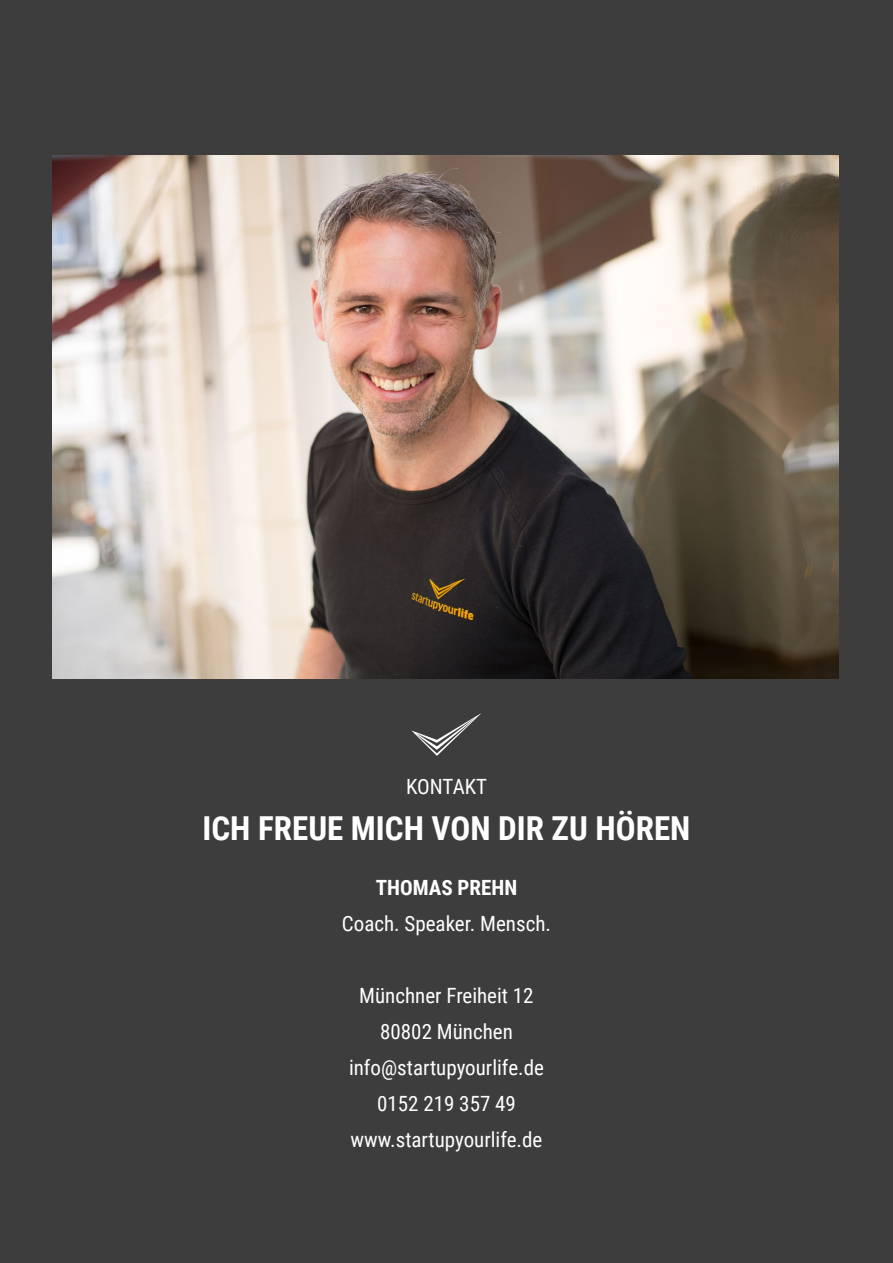
<style>
.page{position:relative;width:893px;height:1263px;background:#3d3d3d}
.page>*{position:absolute;margin:0;border:0;box-sizing:border-box;transform-origin:0 0}
.t1{font:700 33px "Roboto Condensed";color:#fff}
.t2{font:21px/36px "Roboto Condensed";color:#fff;text-align:center}
.t3{font:700 21px "Roboto Condensed";color:#fff}
</style>
<div class="page">
<img style="left:53px;top:155px;width:785px;height:524px">
<svg style="left:411px;top:713px;width:70px;height:43px"></svg>
<p class="t2" style="left:406px;top:768px;width:83px">KONTAKT</p>
<h1 class="t1" style="left:203px;top:805px;width:489px">ICH FREUE MICH VON DIR ZU HÖREN</h1>
<p class="t3" style="left:376px;top:873px;width:143px">THOMAS PREHN</p>
<p class="t2" style="left:342px;top:905px;width:211px">Coach. Speaker. Mensch.</p>
<p class="t2" style="left:349px;top:977px;width:196px">Münchner Freiheit 12<br>80802 München info@startupyourlife.de<br>0152 219 357 49 www.startupyourlife.de</p>
</div>
